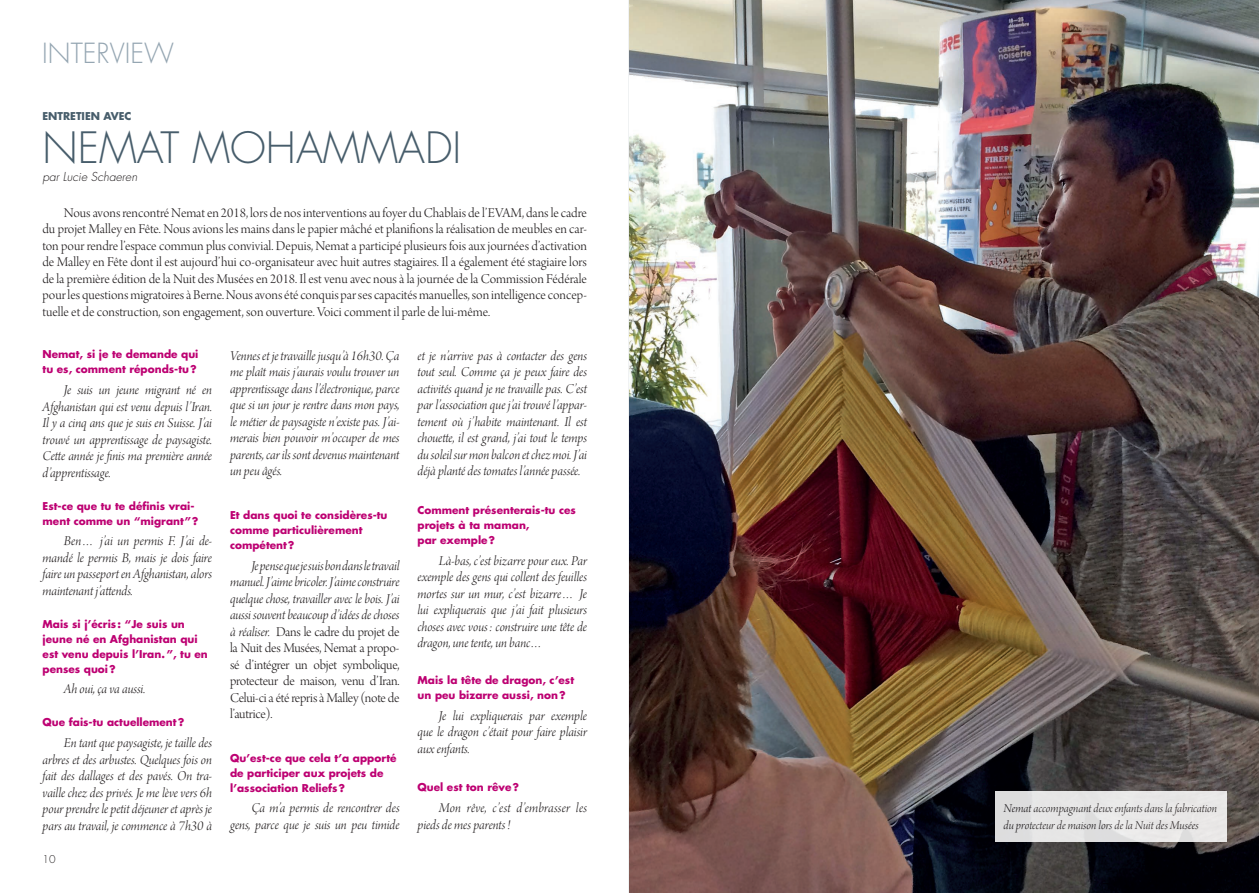
<style>
.page{position:relative;width:1259px;height:893px;background:#fff}
.page>*{position:absolute;margin:0;border:0;box-sizing:border-box;transform-origin:0 0}
.t1{font:300 42px "Futura";color:#475d6b}
.t2{font:300 27px "Futura";color:#95a6b2}
.t3{font:14.25px/16.5px "Arno Pro Light Italic Display";letter-spacing:-.005em;color:#231f20;text-align:justify}
.t4{font:14.25px/16.5px "Arno Pro Light Display";letter-spacing:-.01em;color:#231f20;text-align:justify}
.t5{font:12.75px/16.5px "Arno Pro Light Italic Display";letter-spacing:-.005em;color:#231f20}
.t6{font:italic 300 12px "Futura";color:#231f20}
.t7{font:700 10.5px/15px "Futura";color:#bd0172}
.t8{font:700 10.5px "Futura";color:#475d6b}
.t9{font:300 10.5px "Futura";color:#231f20}
.s1{font-family:"Arno Pro Light Italic Display"}
</style>
<div class="page">
<img style="left:629px;top:0;width:630px;height:893px">
<div style="left:995px;top:791px;width:231px;height:50px;background:#e7e6e6"></div>
<h2 class="t2" style="left:42px;top:37px;width:133px">INTERVIEW</h2>
<p class="t8" style="left:42px;top:109px;width:90px">ENTRETIEN AVEC</p>
<h1 class="t1" style="left:42px;top:122px;width:420px">NEMAT MOHAMMADI</h1>
<p class="t6" style="left:42px;top:170px;width:96px">par Lucie Schaeren</p>
<p class="t4" style="left:42px;top:205px;width:546px;text-indent:21px">Nous avons rencontré Nemat en 2018, lors de nos interventions au foyer du Chablais de l’EVAM, dans le cadre du projet Malley en Fête. Nous avions les mains dans le papier mâché et planifions la réalisation de meubles en car&shy;ton pour rendre l’espace commun plus convivial. Depuis, Nemat a participé plusieurs fois aux journées d’activation de Malley en Fête dont il est aujourd’hui co-organisateur avec huit autres stagiaires. Il a également été stagiaire lors de la première édition de la Nuit des Musées en 2018. Il est venu avec nous à la journée de la Commission Fédérale pour les questions migratoires à Berne. Nous avons été conquis par ses capacités manuelles, son intelligence concep&shy;tuelle et de construction, son engagement, son ouverture. Voici comment il parle de lui-même.</p>
<p class="t7" style="left:43px;top:347px;width:157px">Nemat, si je te demande qui tu es, comment réponds-tu?</p>
<p class="t3" style="left:43px;top:383px;width:171px;text-indent:21px">Je suis un jeune migrant né en Afghanistan qui est venu depuis l’Iran.<br>Il y a cinq ans que je suis en Suisse. J’ai trouvé un apprentissage de paysagiste.<br>Cette année je finis ma première année d’apprentissage.</p>
<p class="t7" style="left:43px;top:498px;width:157px">Est-ce que tu te définis vrai&shy;ment comme un “migrant”?</p>
<p class="t3" style="left:43px;top:534px;width:171px;text-indent:21px">Ben… j’ai un permis F. J’ai de&shy;mandé le permis B, mais je dois faire faire un passeport en Afghanistan, alors maintenant j’attends.</p>
<p class="t7" style="left:43px;top:616px;width:167px">Mais si j’écris: “Je suis un jeune né en Afghanistan qui est venu depuis l’Iran. ”, tu en penses quoi?</p>
<p class="t3" style="left:64px;top:682px;width:83px">Ah oui, ça va aussi.</p>
<p class="t7" style="left:43px;top:715px;width:143px">Que fais-tu actuellement?</p>
<p class="t3" style="left:43px;top:735px;width:171px;text-indent:21px">En tant que paysagiste, je taille des arbres et des arbustes. Quelques fois on fait des dallages et des pavés. On tra&shy;vaille chez des privés. Je me lève vers 6h pour prendre le petit déjeuner et après je pars au travail, je commence à 7h30 à</p>
<p class="t9" style="left:43px;top:852px;width:15px">10</p>
<p class="t3" style="left:230px;top:348px;width:171px">Vennes et je travaille jusqu’à 16h30. Ça me plaît mais j’aurais voulu trouver un apprentissage dans l’électronique, parce que si un jour je rentre dans mon pays, le métier de paysagiste n’existe pas. J’ai&shy;merais bien pouvoir m’occuper de mes parents, car ils sont devenus maintenant un peu âgés.</p>
<p class="t7" style="left:230px;top:507px;width:159px">Et dans quoi te considères-tu comme particulièrement compétent?</p>
<p class="t3" style="left:230px;top:558px;width:171px;text-indent:21px">Je pense que je suis bon dans le travail manuel. J’aime bricoler. J’aime construire quelque chose, travailler avec le bois. J’ai aussi souvent beaucoup d’idées de choses</p>
<p class="t4" style="left:230px;top:624px;width:171px"><span class="s1">à réaliser.</span> Dans le cadre du projet de la Nuit des Musées, Nemat a propo&shy;sé d’intégrer un objet symbolique, protecteur de maison, venu d’Iran.<br>Celui-ci a été repris à Malley (note de l’autrice).</p>
<p class="t7" style="left:230px;top:750px;width:168px">Qu’est-ce que cela t’a apporté de participer aux projets de l’association Reliefs?</p>
<p class="t3" style="left:230px;top:801px;width:171px;text-align:right">Ça m’a permis de rencontrer des gens, parce que je suis un peu timide</p>
<p class="t3" style="left:417px;top:348px;width:171px">et je n’arrive pas à contacter des gens tout seul. Comme ça je peux faire des activités quand je ne travaille pas. C’est par l’association que j’ai trouvé l’appar&shy;tement où j’habite maintenant. Il est chouette, il est grand, j’ai tout le temps du soleil sur mon balcon et chez moi. J’ai déjà planté des tomates l’année passée.</p>
<p class="t7" style="left:417px;top:502px;width:160px">Comment présenterais-tu ces projets à ta maman,<br>par exemple?</p>
<p class="t3" style="left:417px;top:553px;width:171px;text-indent:21px">Là-bas, c’est bizarre pour eux. Par exemple des gens qui collent des feuilles mortes sur un mur, c’est bizarre… Je lui expliquerais que j’ai fait plusieurs choses avec vous: construire une tête de dragon, une tente, un banc…</p>
<p class="t7" style="left:417px;top:673px;width:158px">Mais la tête de dragon, c’est un peu bizarre aussi, non?</p>
<p class="t3" style="left:417px;top:708px;width:171px;text-indent:21px">Je lui expliquerais par exemple que le dragon c’était pour faire plaisir aux enfants.</p>
<p class="t7" style="left:417px;top:780px;width:103px">Quel est ton rêve?</p>
<p class="t3" style="left:417px;top:800px;width:171px;text-indent:21px">Mon rêve, c’est d’embrasser les pieds de mes parents!</p>
<p class="t5" style="left:1003px;top:801px;width:215px">Nemat accompagnant deux enfants dans la fabrication du protecteur de maison lors de la Nuit des Musées</p>
</div>
